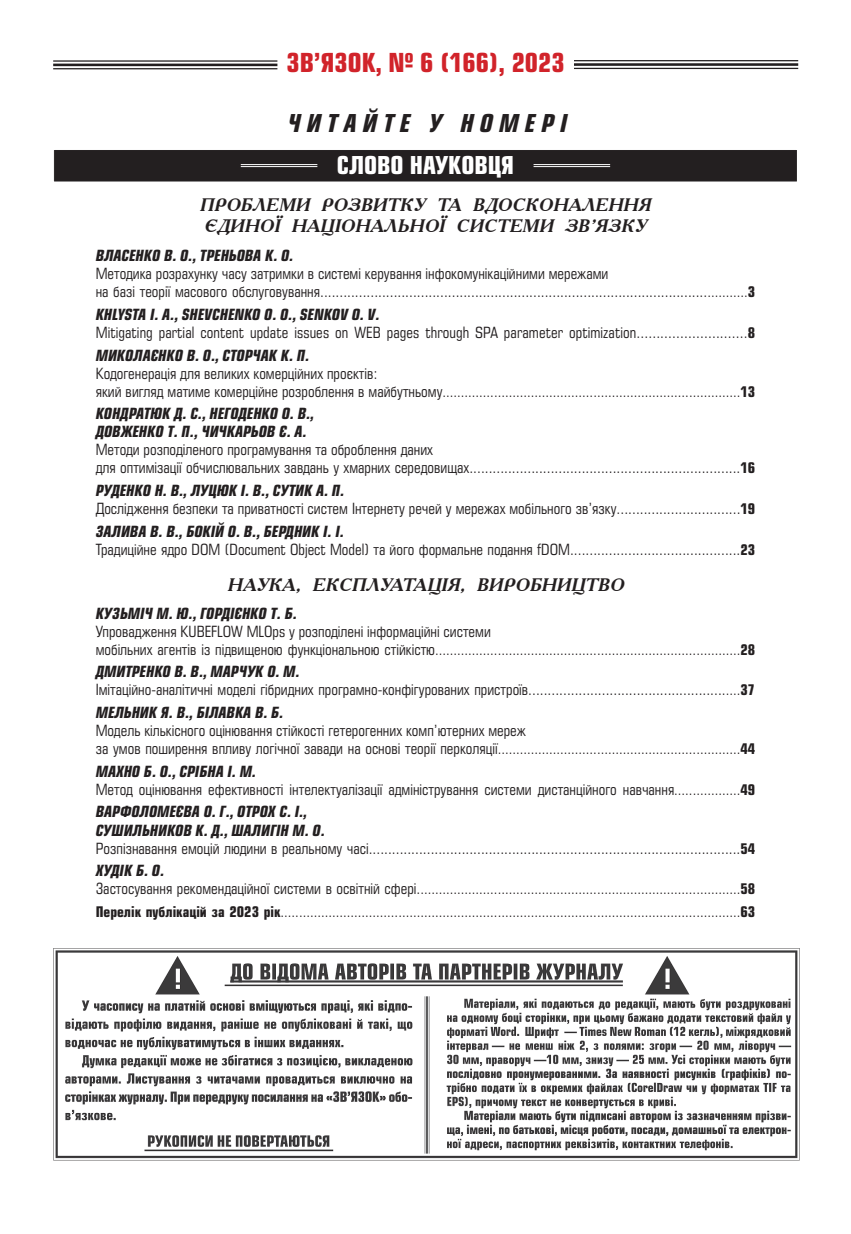
<style>
.page{position:relative;width:851px;height:1234px;background:#fff}
.page>*{position:absolute;margin:0;border:0;box-sizing:border-box;transform-origin:0 0}
.t1{font:700 25.5px "Europe Cond";color:#d1232a}
.t2{font:italic 700 24px "Europe Cond";color:#231f20}
.t3{font:700 24px "Europe Cond";color:#fff}
.t4{font:italic 700 18px/21.6px "Academy C";color:#231f20}
.t5{font:15px/18px "Europe Cond";color:#231f20}
.t6{font:italic 700 15px/18.1px "Europe Cond";letter-spacing:.07em;color:#231f20}
.t7{font:italic 700 15px "Europe Cond";letter-spacing:.05em;color:#231f20}
.t8{font:14.25px/23.1px "Europe Cond";color:#231f20}
.s1{font-size:14.25px}
.s2{font-weight:700;font-size:14.25px}
.s3{font-weight:700;font-style:italic}
.s4{font-size:15px}
.s5{font-weight:700}
</style>
<div class="page">
<div style="left:54px;top:149px;width:743px;height:33px;background:#231f20"></div>
<div style="left:53px;top:149px;width:744px;height:33px;border:1px solid #fff"></div>
<hr style="left:241px;top:164px;width:76px;height:1px;background:#fff">
<hr style="left:241px;top:166px;width:76px;height:1px;background:#fff">
<hr style="left:533px;top:164px;width:77px;height:1px;background:#fff">
<hr style="left:533px;top:166px;width:77px;height:1px;background:#fff">
<hr style="left:53px;top:60px;width:224px;height:2px;background:#231f20">
<hr style="left:53px;top:64px;width:224px;height:2px;background:#231f20">
<hr style="left:53px;top:68px;width:224px;height:1px;background:#231f20">
<img style="left:53px;top:948px;width:747px;height:213px">
<svg style="left:748px;top:60px;width:51px;height:9px"></svg>
<hr style="left:574px;top:60px;width:224px;height:1px;background:#231f20">
<hr style="left:574px;top:63px;width:224px;height:3px;background:#231f20">
<hr style="left:574px;top:68px;width:224px;height:1px;background:#231f20">
<h1 class="t1" style="left:286px;top:46px;width:280px">ЗВ’ЯЗОК, № 6 (166), 2023</h1>
<h2 class="t2" style="left:286px;top:107px;width:287px">Ч И ТА Й ТЕ У Н О М ЕР І</h2>
<h2 class="t3" style="left:337px;top:150px;width:178px">СЛОВО НАУКОВЦЯ</h2>
<p class="t4" style="left:200px;top:193px;width:457px">ПРОБЛЕМИ РОЗВИТКУ ТА ВДОСКОНАЛЕННЯ<br>ЄДИНОЇ НАЦІОНАЛЬНОЇ СИСТЕМИ ЗВ’ЯЗКУ</p>
<p class="t6" style="left:96px;top:246px;width:199px">ВЛАСЕНКО В. О., ТРЕНЬОВА К. О.</p>
<p class="t5" style="left:96px;top:264px;width:661px">Методика розрахунку часу затримки в системі керування інфокомунікаційними мережами<br>на базі теорії масового обслуговування....................................................................................................<span class="s1">...........</span><span class="s2">3</span></p>
<p class="t5" style="left:96px;top:305px;width:661px"><span class="s3">KHLYSTA I. A., SHEVCHENKO O. O., SENKOV O. V.<br></span>Mitigating partial content update issues on WEB pages through SPA parameter optimization............................<span class="s2">8</span></p>
<p class="t6" style="left:96px;top:345px;width:215px">МИКОЛАЄНКО В. О., СТОРЧАК К. П.</p>
<p class="t5" style="left:96px;top:364px;width:283px">Кодогенерація для великих комерційних проєктів:</p>
<p class="t8" style="left:96px;top:379px;width:661px"><span class="s4">який вигляд матиме комерційне розроблення в майбутньому</span>.................................................................................<span class="s5">13</span></p>
<p class="t6" style="left:96px;top:404px;width:219px">КОНДРАТЮК Д. С., НЕГОДЕНКО О. В.,<br>ДОВЖЕНКО Т. П., ЧИЧКАРЬОВ Є. А.</p>
<p class="t5" style="left:96px;top:440px;width:661px">Методи розподіленого програмування та оброблення даних<br>для оптимізації обчислювальних завдань у хмарних середовищах......................................................................<span class="s2">16</span></p>
<p class="t5" style="left:96px;top:481px;width:661px"><span class="s3">РУДЕНКО Н. В., ЛУЦЮК І. В., СУТИК А. П.<br></span>Дослідження безпеки та приватності систем Інтернету речей у мережах мобільного зв’язку................................<span class="s2">19</span></p>
<p class="t5" style="left:96px;top:522px;width:661px"><span class="s3">ЗАЛИВА В. В., БОКІЙ О. В., БЕРДНИК І. І.<br></span>Традиційне ядро DOM (Document Object Model) та його формальне подання fDOM............................................<span class="s2">23</span></p>
<p class="t4" style="left:227px;top:572px;width:15px">наука</p>
<p class="t4" style="left:295px;top:572px;width:31px">, експлуатація</p>
<p class="t4" style="left:459px;top:572px;width:32px">, виробництво</p>
<p class="t7" style="left:96px;top:603px;width:202px">КУЗЬМІ Ч М. Ю., ГОРДІЄНКО Т. Б.</p>
<p class="t5" style="left:96px;top:621px;width:396px">Упровадження KUBEFLOW MLOps у розподілені інформаційні системи</p>
<p class="t8" style="left:96px;top:637px;width:661px"><span class="s4">мобільних агентів із підвищеною функціональною стійкістю</span>...................................................................................<span class="s5">28</span></p>
<p class="t5" style="left:96px;top:662px;width:661px"><span class="s3">ДМИТРЕНКО В. В., МАРЧУК О. М.<br></span>Імітаційно-аналітичні моделі гібридних програмно-конфігурованих пристроїв...................................................<span class="s1">....</span><span class="s2">37</span></p>
<p class="t6" style="left:96px;top:702px;width:189px">МЕЛЬНИК Я. В., БІЛАВКА В. Б.</p>
<p class="t5" style="left:96px;top:721px;width:431px">Модель кількісного оцінювання стійкості гетерогенних комп’ютерних мереж</p>
<p class="t8" style="left:96px;top:737px;width:661px"><span class="s4">за умов поширення впливу логічної завади на основі теорії перколяції</span>..................................................................<span class="s5">44</span></p>
<p class="t5" style="left:96px;top:761px;width:661px"><span class="s3">МАХНО Б. О., СРІБНА І. М.<br></span>Метод оцінювання ефективності інтелектуалізації адміністрування системи дистанційного навчання<span class="s1">..................</span><span class="s2">49</span></p>
<p class="t5" style="left:96px;top:802px;width:661px"><span class="s3">ВАРФОЛОМЕЄВА O. Г., ОТРОХ С. І.,<br>СУШИЛЬНИКОВ К. Д., ШАЛИГІН M. O.<br></span>Розпізнавання емоцій людини в реальному часі................................................................................................<span class="s2">54</span></p>
<p class="t6" style="left:96px;top:861px;width:70px">ХУДІК Б. О.</p>
<p class="t8" style="left:96px;top:877px;width:661px"><span class="s4">Застосування рекомендаційної системи в освітній сфері.</span>.......................................................................................<span class="s5">58<br>Перелік публікацій за 2023 рік</span>.............................................................................................................................<span class="s5">63</span></p>
</div>
